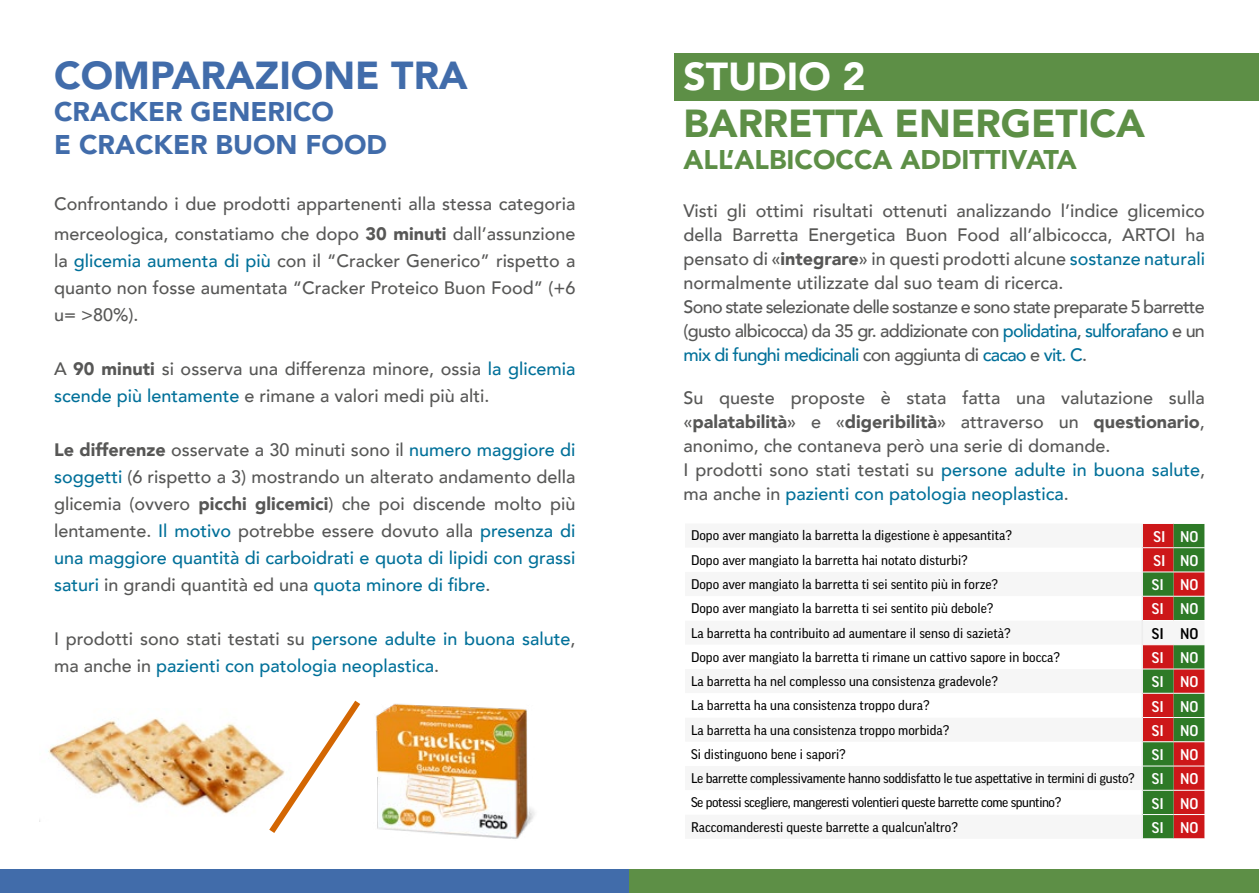
<style>
.page{position:relative;width:1259px;height:893px;background:#fff}
.page>*{position:absolute;margin:0;border:0;box-sizing:border-box;transform-origin:0 0}
.t1{font:900 39px "Avenir";color:#5d8f46}
.t2{font:900 39px "Avenir";color:#416caa}
.t3{font:900 39px "Avenir";color:#fff}
.t4{font:900 27px/32.4px "Avenir";color:#416caa}
.t5{font:900 27px "Avenir";color:#5d8f46}
.t6{font:500 18px/24px "Avenir";color:#575756}
.t7{font:500 18px/27px "Avenir";color:#007099}
.t8{font:500 15px "Good Pro";letter-spacing:.01em;color:#fff}
.t9{font:500 15px "Good Pro";color:#000}
.t10{font:13.5px "Good Pro News";color:#000}
.t11{font:13.5px/24.3px "Good Pro News";letter-spacing:-.03em;color:#000}
.s1{font-weight:900}
.s2{color:#007099}
.s3{color:#575756}
.s4{font-family:"Good Pro";font-weight:500;font-size:15px;color:#fff}
</style>
<div class="page">
<div style="left:0;top:869px;width:629px;height:24px;background:#416caa"></div>
<img style="left:48px;top:718px;width:215px;height:96px">
<svg style="left:263px;top:700px;width:97px;height:133px"></svg>
<img style="left:375px;top:703px;width:160px;height:136px">
<div style="left:674px;top:53px;width:585px;height:48px;background:#5d8f46"></div>
<hr style="left:1141px;top:524px;width:2px;height:24px;background:#ededed">
<hr style="left:1141px;top:548px;width:2px;height:24px;background:#ededed">
<hr style="left:1141px;top:572px;width:2px;height:24px;background:#ededed">
<hr style="left:1141px;top:596px;width:2px;height:24px;background:#ededed">
<hr style="left:1141px;top:620px;width:2px;height:25px;background:#ededed">
<hr style="left:1141px;top:645px;width:2px;height:24px;background:#ededed">
<hr style="left:1141px;top:669px;width:2px;height:24px;background:#ededed">
<hr style="left:1141px;top:693px;width:2px;height:24px;background:#ededed">
<hr style="left:1141px;top:717px;width:2px;height:25px;background:#ededed">
<hr style="left:1141px;top:742px;width:2px;height:24px;background:#ededed">
<hr style="left:1141px;top:766px;width:2px;height:24px;background:#ededed">
<hr style="left:1141px;top:790px;width:2px;height:24px;background:#ededed">
<hr style="left:1141px;top:814px;width:2px;height:25px;background:#ededed">
<svg style="left:1142px;top:523px;width:63px;height:315px;background:#8e613e"></svg>
<hr style="left:1141px;top:838px;width:32px;height:1px;background:#fff">
<div style="left:629px;top:869px;width:630px;height:24px;background:#5d8f46"></div>
<h1 class="t2" style="left:54px;top:42px;width:415px">COMPARAZIONE TRA</h1>
<h2 class="t4" style="left:54px;top:95px;width:334px">CRACKER GENERICO<br>E CRACKER BUON FOOD</h2>
<p class="t6" style="left:54px;top:188px;width:523px;line-height:30px">Confrontando i due prodotti appartenenti alla stessa categoria merceologica, constatiamo che dopo <span class="s1">30 minuti</span> dall’assunzione</p>
<p class="t6" style="left:54px;top:246px;width:523px;line-height:27px;text-align:justify">la <span class="s2">glicemia aumenta di più</span> con il “Cracker Generico” rispetto a quanto non fosse aumentata “Cracker Proteico Buon Food” (+6 u= &gt;80%).</p>
<p class="t6" style="left:54px;top:354px;width:523px;line-height:27px">A <span class="s1">90 minuti</span> si osserva una differenza minore, ossia <span class="s2">la glicemia scende più lentamente</span> e rimane a valori medi più alti.</p>
<p class="t6" style="left:54px;top:435px;width:523px;line-height:27px;text-align:justify"><span class="s1">Le differenze</span> osservate a 30 minuti sono il <span class="s2">numero maggiore di soggetti</span> (6 rispetto a 3) mostrando un alterato andamento della glicemia (ovvero <span class="s1">picchi glicemici</span>) che poi discende molto più lentamente. <span class="s2">Il motivo</span> potrebbe essere dovuto alla <span class="s2">presenza di una maggiore quantità di carboidrati e quota di lipidi con grassi saturi</span> in grandi quantità ed una <span class="s2">quota minore di fibre</span>.</p>
<p class="t7" style="left:54px;top:624px;width:523px"><span class="s3">I prodotti sono stati testati su</span> persone adulte in buona salute<span class="s3">, ma anche in</span> pazienti con patologia neoplastica<span class="s3">.</span></p>
<h1 class="t3" style="left:683px;top:43px;width:183px">STUDIO 2</h1>
<h1 class="t1" style="left:683px;top:90px;width:463px">BARRETTA ENERGETICA</h1>
<h2 class="t5" style="left:683px;top:137px;width:395px">ALL’ALBICOCCA ADDITTIVATA</h2>
<p class="t6" style="left:683px;top:198px;width:523px">Visti gli ottimi risultati ottenuti analizzando l’indice glicemico della Barretta Energetica Buon Food all’albicocca, ARTOI ha pensato di «<span class="s1">integrare</span>» in questi prodotti alcune <span class="s2">sostanze naturali </span>normalmente utilizzate dal suo team di ricerca.<br>Sono state selezionate delle sostanze e sono state preparate 5 barrette (gusto albicocca) da 35 gr. addizionate con <span class="s2">polidatina</span>, <span class="s2">sulforafano</span> e un <span class="s2">mix di funghi medicinali</span> con aggiunta di <span class="s2">cacao</span> e <span class="s2">vit. C</span>.</p>
<p class="t6" style="left:683px;top:385px;width:523px">Su queste proposte è stata fatta una valutazione sulla «<span class="s1">palatabilità</span>» e «<span class="s1">digeribilità</span>» attraverso un <span class="s1">questionario</span>, anonimo, che contaneva però una serie di domande.<br>I prodotti sono stati testati su <span class="s2">persone adulte in buona salute</span>, ma anche in <span class="s2">pazienti con patologia neoplastica</span>.</p>
<p class="t10" style="left:691px;top:528px;width:323px">Dopo aver mangiato la barretta la digestione è appesantita?</p>
<p class="t8" style="left:1153px;top:528px;width:47px">SI NO</p>
<p class="t10" style="left:691px;top:552px;width:278px">Dopo aver mangiato la barretta hai notato disturbi?</p>
<p class="t8" style="left:1153px;top:552px;width:47px">SI NO</p>
<p class="t10" style="left:691px;top:576px;width:309px">Dopo aver mangiato la barretta ti sei sentito più in forze?</p>
<p class="t8" style="left:1152px;top:576px;width:48px">SI NO</p>
<p class="t10" style="left:691px;top:601px;width:304px">Dopo aver mangiato la barretta ti sei sentito più debole?</p>
<p class="t8" style="left:1152px;top:601px;width:48px">SI NO</p>
<p class="t10" style="left:691px;top:625px;width:321px">La barretta ha contribuito ad aumentare il senso di sazietà?</p>
<p class="t9" style="left:1152px;top:625px;width:48px">SI NO</p>
<p class="t10" style="left:691px;top:649px;width:371px">Dopo aver mangiato la barretta ti rimane un cattivo sapore in bocca?</p>
<p class="t8" style="left:1152px;top:649px;width:48px">SI NO</p>
<p class="t10" style="left:691px;top:673px;width:308px">La barretta ha nel complesso una consistenza gradevole?</p>
<p class="t8" style="left:1152px;top:673px;width:48px">SI NO</p>
<p class="t10" style="left:691px;top:698px;width:240px">La barretta ha una consistenza troppo dura?</p>
<p class="t8" style="left:1152px;top:698px;width:48px">SI NO</p>
<p class="t10" style="left:691px;top:722px;width:260px">La barretta ha una consistenza troppo morbida?</p>
<p class="t8" style="left:1152px;top:722px;width:48px">SI NO</p>
<p class="t10" style="left:691px;top:746px;width:156px">Si distinguono bene i sapori?</p>
<p class="t8" style="left:1152px;top:746px;width:48px">SI NO</p>
<p class="t11" style="left:691px;top:766px;width:509px">Le barrette complessivamente hanno soddisfatto le tue aspettative in termini di gusto? <span class="s4">SI NO<br></span>Se potessi scegliere, mangeresti volentieri queste barrette come spuntino?</p>
<p class="t8" style="left:1152px;top:795px;width:48px">SI NO</p>
<p class="t10" style="left:691px;top:819px;width:268px">Raccomanderesti queste barrette a qualcun’altro?</p>
<p class="t8" style="left:1152px;top:819px;width:48px">SI NO</p>
</div>
